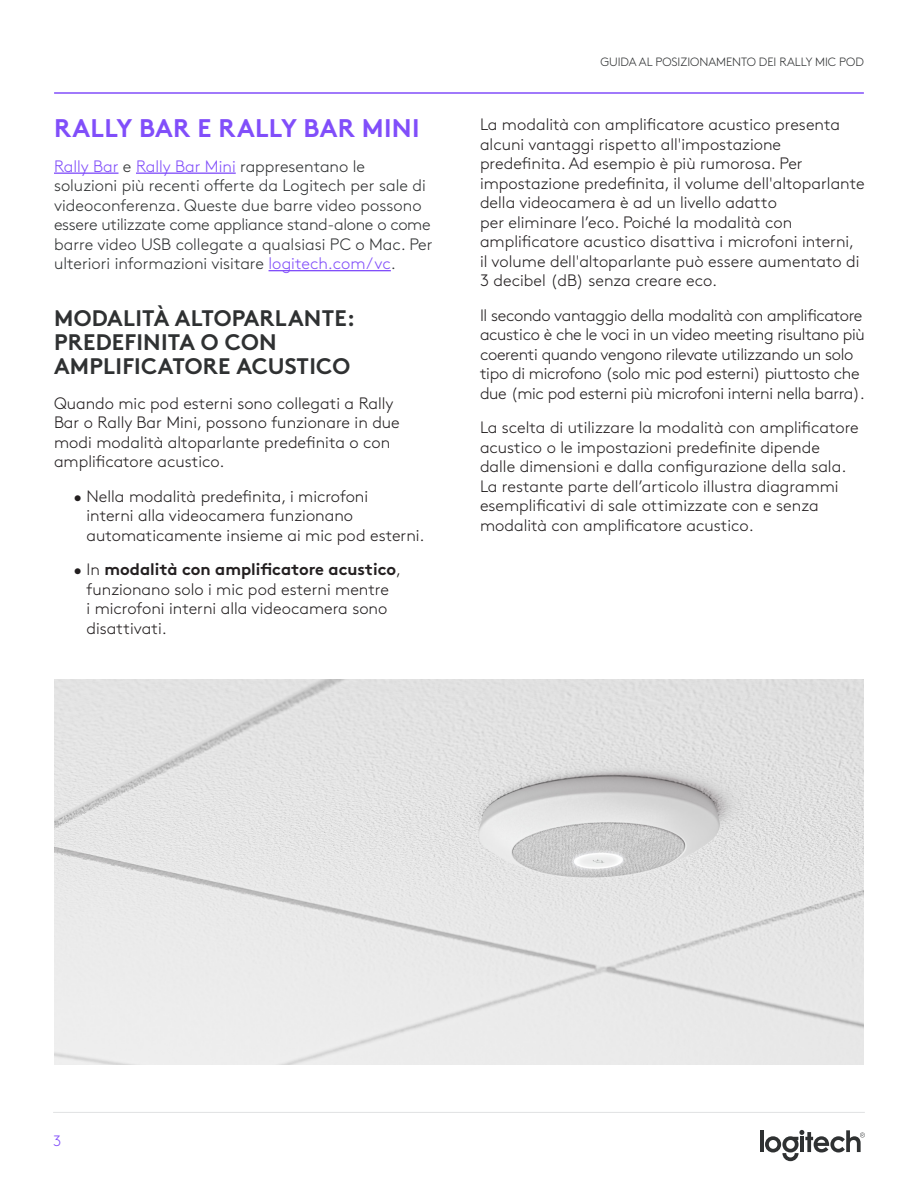
<style>
.page{position:relative;width:918px;height:1188px;background:#fff}
.page>*{position:absolute;margin:0;border:0;box-sizing:border-box;transform-origin:0 0}
.Body{font:700 25.5px "Brown Pro";letter-spacing:.01em;color:#814efa}
.Body-2{font:700 22.5px/24px "Brown Pro";letter-spacing:.01em;color:#2f3132}
.Body-3{font:300 16.5px/19.5px "Brown Pro";color:#231f20}
.Body-4{font:300 16.5px/19.5px "Brown Pro";color:#2f3132}
.Body-5{font:300 16.5px/19.5px "Brown Pro";letter-spacing:-.02em;color:#231f20}
.t1{font:300 15px "Brown Pro";color:#814efa}
.t2{font:300 12px "Brown Pro";letter-spacing:-.005em;color:#2f3132}
.s1{color:#814efa}
.s2{font-weight:700}
</style>
<div class="page">
<hr style="left:760px;top:1130px;width:4px;height:22px;background:#2f3132">
<svg style="left:765px;top:1130px;width:100px;height:31px"></svg>
<hr style="left:800px;top:1137px;width:4px;height:15px;background:#2f3132">
<hr style="left:53px;top:1112px;width:812px;height:1px;background:#e1e2e3">
<hr style="left:54px;top:92px;width:810px;height:2px;background:#814efa">
<hr style="left:54px;top:173px;width:65px;height:1px;background:#814efa">
<hr style="left:136px;top:173px;width:100px;height:1px;background:#814efa">
<hr style="left:269px;top:270px;width:122px;height:1px;background:#814efa">
<img style="left:54px;top:680px;width:810px;height:385px">
<p class="Body" style="left:54px;top:107px;width:367px">RALLY BAR E RALLY BAR MINI</p>
<p class="Body-4" style="left:54px;top:155px;width:380px"><span class="s1">Rally Bar</span> e <span class="s1">Rally Bar Mini</span> rappresentano le soluzioni più recenti offerte da Logitech per sale di videoconferenza. Queste due barre video possono essere utilizzate come appliance stand-alone o come barre video USB collegate a qualsiasi PC o Mac. Per ulteriori informazioni visitare <span class="s1">logitech.com/vc</span>.</p>
<p class="Body-2" style="left:54px;top:304px;width:303px">MODALITÀ ALTOPARLANTE:<br>PREDEFINITA O CON<br>AMPLIFICATORE ACUSTICO</p>
<p class="Body-3" style="left:54px;top:392px;width:347px">Quando mic pod esterni sono collegati a Rally Bar o Rally Bar Mini, possono funzionare in due modi modalità altoparlante predefinita o con amplificatore acustico.</p>
<p class="Body-3" style="left:87px;top:485px;width:340px;text-indent:-13px">• Nella modalità predefinita, i microfoni<br>interni alla videocamera funzionano automaticamente insieme ai mic pod esterni.</p>
<p class="Body-3" style="left:87px;top:558px;width:316px;text-indent:-13px">• In <span class="s2">modalità con amplificatore acustico</span>, funzionano solo i mic pod esterni mentre<br>i microfoni interni alla videocamera sono disattivati.</p>
<h6 class="t2" style="left:601px;top:53px;width:265px">GUIDA AL POSIZIONAMENTO DEI RALLY MIC POD</h6>
<p class="Body-3" style="left:480px;top:114px;width:386px">La modalità con amplificatore acustico presenta alcuni vantaggi rispetto all'impostazione predefinita. Ad esempio è più rumorosa. Per impostazione predefinita, il volume dell'altoparlante della videocamera è ad un livello adatto<br>per eliminare l’eco. Poiché la modalità con amplificatore acustico disattiva i microfoni interni, il volume dell'altoparlante può essere aumentato di 3 decibel (dB) senza creare eco.</p>
<p class="Body-5" style="left:480px;top:304px;width:386px">Il secondo vantaggio della modalità con amplificatore acustico è che le voci in un video meeting risultano più coerenti quando vengono rilevate utilizzando un solo tipo di microfono (solo mic pod esterni) piuttosto che due (mic pod esterni più microfoni interni nella barra).</p>
<p class="Body-3" style="left:480px;top:417px;width:380px">La scelta di utilizzare la modalità con amplificatore acustico o le impostazioni predefinite dipende dalle dimensioni e dalla configurazione della sala.<br>La restante parte dell’articolo illustra diagrammi esemplificativi di sale ottimizzate con e senza modalità con amplificatore acustico.</p>
<p class="t1" style="left:53px;top:1130px;width:10px">3</p>
</div>
